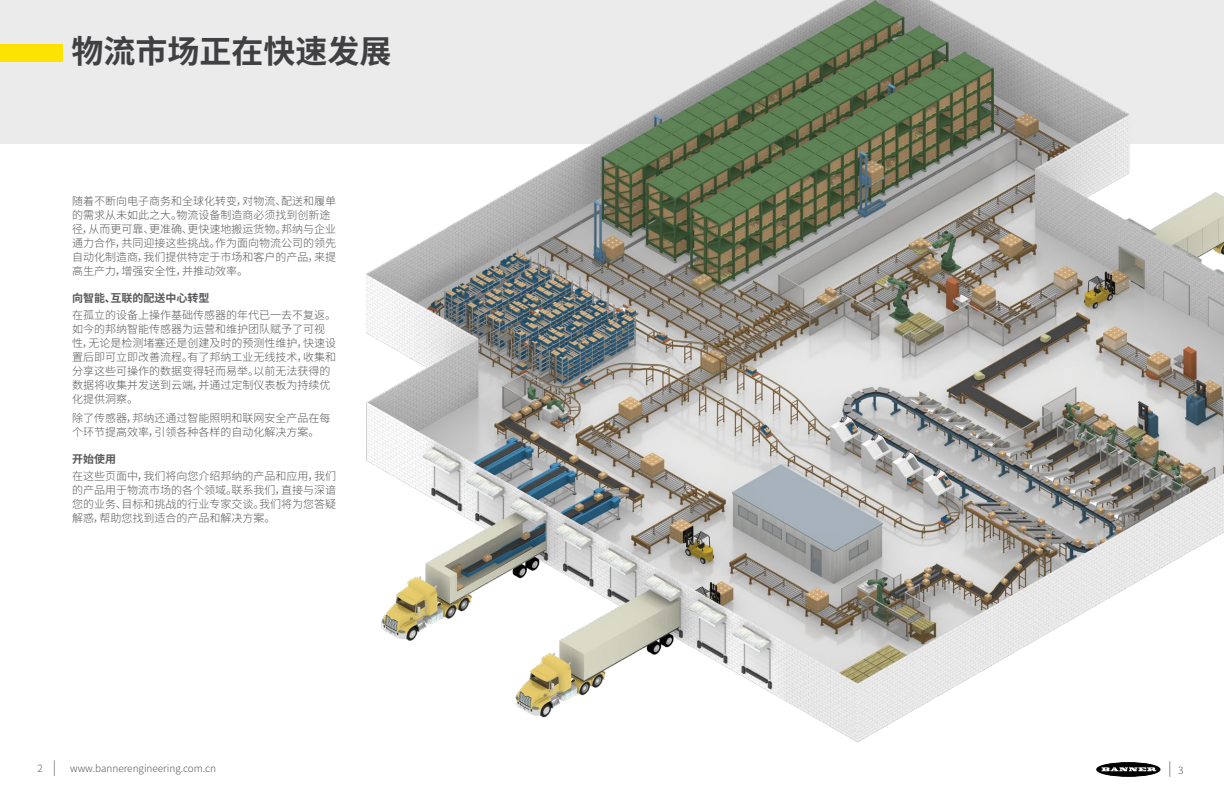
<style>
.page{position:relative;width:1224px;height:792px;background:#fff}
.page>*{position:absolute;margin:0;border:0;box-sizing:border-box;transform-origin:0 0}
.t1{font:700 32px "Source Han Sans CN";color:#404042}
.t2{font:300 14px "Source Han Sans CN";color:#58585b}
.t3{font:300 11px/14px "Source Han Sans CN";color:#58585b}
.t4{font:700 11px "Source Han Sans CN";color:#58585b}
.t5{font:300 10px "Source Han Sans CN";color:#58585b}
.s1{font-size:14px}
.s2{font-size:10px}
</style>
<div class="page">
<div style="left:0;top:0;width:1224px;height:144px;background:#ebebec"></div>
<div style="left:0;top:44px;width:62px;height:18px;background:#ffe300"></div>
<img style="left:365px;top:0;width:859px;height:777px">
<svg style="left:1097px;top:763px;width:63px;height:13px"></svg>
<div style="left:1097px;top:763px;width:63px;height:13px;border:1px solid #000;border-radius:50%"></div>
<svg style="left:1101px;top:767px;width:55px;height:4px"></svg>
<h1 class="t1" style="left:72px;top:33px;width:321px">物流市场正在快速发展</h1>
<p class="t3" style="left:72px;top:194px;width:266px">随着不断向电子商务和全球化转变，对物流、配送和履单的需求从未如此之大。物流设备制造商必须找到创新途径，从而更可靠、更准确、更快速地搬运货物。邦纳与企业通力合作，共同迎接这些挑战。作为面向物流公司的领先自动化制造商，我们提供特定于市场和客户的产品，来提高生产力，增强安全性，并推动效率。</p>
<p class="t4" style="left:72px;top:292px;width:139px">向智能、互联的配送中心转型</p>
<p class="t3" style="left:72px;top:308px;width:266px">在孤立的设备上操作基础传感器的年代已一去不复返。如今的邦纳智能传感器为运营和维护团队赋予了可视性，无论是检测堵塞还是创建及时的预测性维护，快速设置后即可立即改善流程。有了邦纳工业无线技术，收集和分享这些可操作的数据变得轻而易举。以前无法获得的数据将收集并发送到云端，并通过定制仪表板为持续优化提供洞察。</p>
<p class="t3" style="left:72px;top:411px;width:260px">除了传感器，邦纳还通过智能照明和联网安全产品在每个环节提高效率，引领各种各样的自动化解决方案。</p>
<p class="t4" style="left:72px;top:453px;width:45px">开始使用</p>
<p class="t3" style="left:72px;top:469px;width:266px;text-align:justify">在这些页面中，我们将向您介绍邦纳的产品和应用，我们的产品用于物流市场的各个领域。联系我们，直接与深谙您的业务、目标和挑战的行业专家交谈。我们将为您答疑解惑，帮助您找到适合的产品和解决方案。</p>
<p class="t5" style="left:37px;top:763px;width:180px">2 <span class="s1">|</span> www.bannerengineering.com.cn</p>
<p class="t2" style="left:1168px;top:760px;width:17px">| <span class="s2">3</span></p>
</div>
